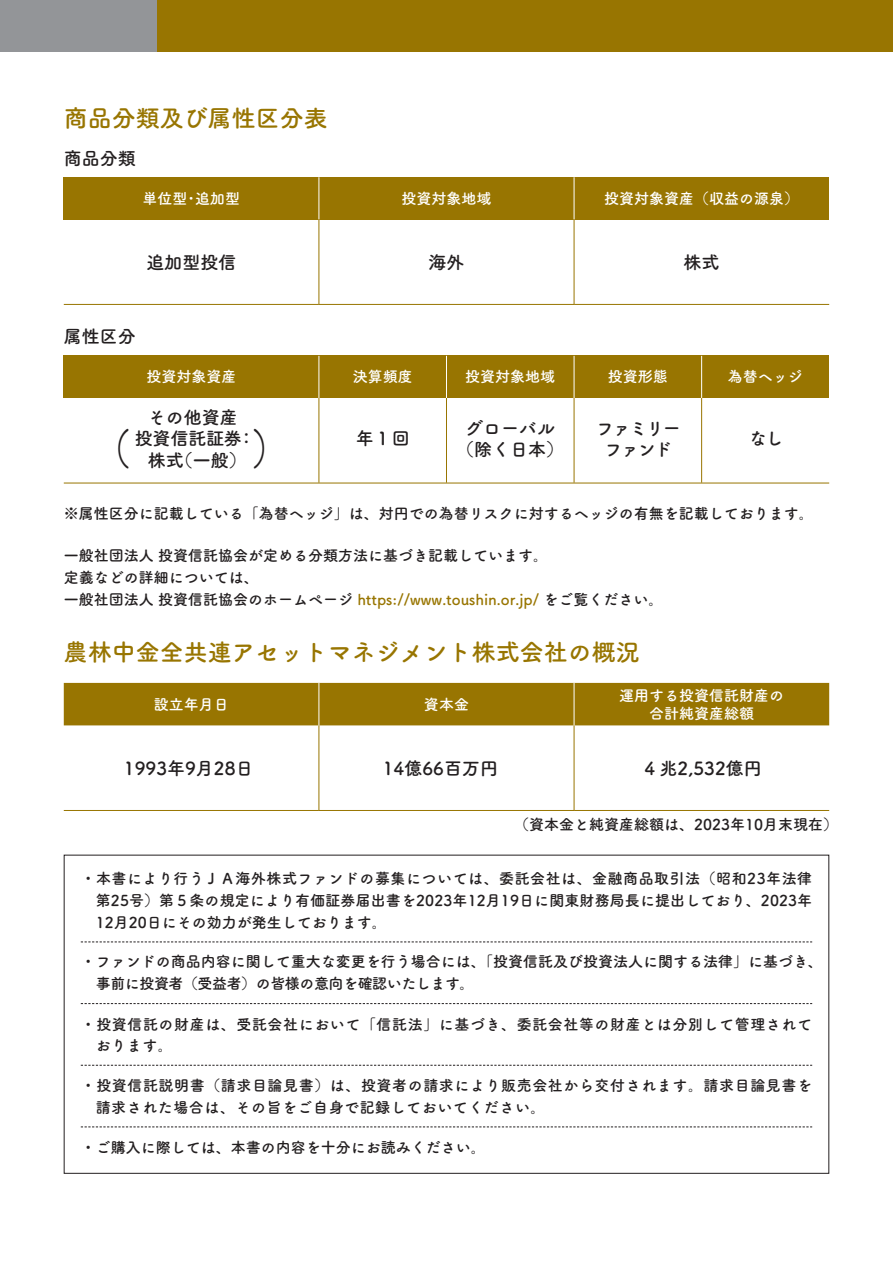
<style>
.page{position:relative;width:893px;height:1263px;background:#fff}
.page>*{position:absolute;margin:0;border:0;box-sizing:border-box;transform-origin:0 0}
.t1{font:43.05px "Tsuku A Rd Gothic Std B";color:#231f20;scale:.75 1}
.t2{font:24px "Tsuku A Rd Gothic Std B";color:#987501}
.t3{font:18px/21.6px "Tsuku A Rd Gothic Std B";color:#231f20;text-align:center}
.t4{font:18px/21.6px "Tsuku A Rd Gothic Std B";letter-spacing:-.075em;color:#231f20;text-align:center}
.t5{font:15px/21.8px "Tsuku A Rd Gothic Std B";color:#231f20}
.t6{font:15px/21.8px "Tsuku A Rd Gothic Std B";letter-spacing:.04em;color:#231f20}
.t7{font:15px/18px "Tsuku A Rd Gothic Std B";color:#fff;text-align:center}
.s1{color:#987501}
</style>
<div class="page">
<div style="left:0;top:0;width:157px;height:51px;background:#939598"></div>
<div style="left:157px;top:0;width:736px;height:51px;background:#987501"></div>
<div style="left:64px;top:177px;width:765px;height:42px;background:#987501"></div>
<hr style="left:319px;top:219px;width:1px;height:85px;background:#987501">
<hr style="left:64px;top:304px;width:255px;height:1px;background:#987501">
<hr style="left:319px;top:304px;width:255px;height:1px;background:#987501">
<hr style="left:574px;top:304px;width:255px;height:1px;background:#987501">
<hr style="left:319px;top:177px;width:1px;height:42px;background:#fff">
<hr style="left:574px;top:219px;width:1px;height:85px;background:#987501">
<hr style="left:574px;top:177px;width:1px;height:42px;background:#fff">
<div style="left:64px;top:683px;width:765px;height:42px;background:#987501"></div>
<hr style="left:319px;top:725px;width:1px;height:85px;background:#987501">
<hr style="left:574px;top:725px;width:1px;height:85px;background:#987501">
<hr style="left:64px;top:810px;width:255px;height:1px;background:#987501">
<hr style="left:319px;top:810px;width:255px;height:1px;background:#987501">
<hr style="left:574px;top:810px;width:255px;height:1px;background:#987501">
<hr style="left:319px;top:683px;width:1px;height:42px;background:#fff">
<hr style="left:574px;top:683px;width:1px;height:42px;background:#fff">
<div style="left:64px;top:355px;width:765px;height:43px;background:#987501"></div>
<hr style="left:64px;top:483px;width:765px;height:1px;background:#987501">
<svg style="left:81px;top:941px;width:731px;height:1px"></svg>
<svg style="left:81px;top:1003px;width:731px;height:1px"></svg>
<svg style="left:81px;top:1065px;width:731px;height:1px"></svg>
<svg style="left:81px;top:1126px;width:731px;height:1px"></svg>
<hr style="left:319px;top:398px;width:1px;height:85px;background:#987501">
<hr style="left:319px;top:356px;width:1px;height:42px;background:#fff">
<hr style="left:446px;top:398px;width:1px;height:85px;background:#987501">
<hr style="left:446px;top:356px;width:1px;height:42px;background:#fff">
<hr style="left:574px;top:398px;width:1px;height:85px;background:#987501">
<hr style="left:574px;top:356px;width:1px;height:42px;background:#fff">
<hr style="left:701px;top:398px;width:1px;height:85px;background:#987501">
<hr style="left:701px;top:356px;width:1px;height:42px;background:#fff">
<h2 class="t2" style="left:64px;top:100px;width:265px">商品分類及び属性区分表</h2>
<p class="t3" style="left:64px;top:146px;width:73px">商品分類</p>
<p class="t7" style="left:143px;top:188px;width:99px">単位型･追加型</p>
<p class="t7" style="left:401px;top:188px;width:91px">投資対象地域</p>
<p class="t3" style="left:146px;top:250px;width:91px">追加型投信</p>
<p class="t3" style="left:428px;top:250px;width:37px">海外</p>
<p class="t7" style="left:604px;top:188px;width:196px">投資対象資産（収益の源泉）</p>
<p class="t3" style="left:684px;top:250px;width:37px">株式</p>
<p class="t3" style="left:64px;top:325px;width:73px">属性区分</p>
<p class="t7" style="left:146px;top:367px;width:92px">投資対象資産</p>
<p class="t7" style="left:353px;top:367px;width:61px">決算頻度</p>
<p class="t7" style="left:465px;top:367px;width:91px">投資対象地域</p>
<p class="t7" style="left:608px;top:367px;width:61px">投資形態</p>
<p class="t7" style="left:728px;top:367px;width:76px">為替ヘッジ</p>
<p class="t3" style="left:135px;top:405px;width:122px">その他資産<br>投資信託証券：</p>
<h1 class="t1" style="left:98px;top:415px;width:45px">（</h1>
<h1 class="t1" style="left:252px;top:415px;width:45px">）</h1>
<p class="t3" style="left:148px;top:448px;width:100px">株式（一般）</p>
<p class="t3" style="left:356px;top:427px;width:56px">年１回</p>
<p class="t3" style="left:456px;top:416px;width:109px">グローバル（除く日本）</p>
<p class="t4" style="left:596px;top:416px;width:86px">ファミリーファンド</p>
<p class="t3" style="left:749px;top:427px;width:36px">なし</p>
<p class="t5" style="left:64px;top:502px;width:752px">※属性区分に記載している「為替ヘッジ」は、対円での為替リスクに対するヘッジの有無を記載しております。</p>
<p class="t5" style="left:64px;top:544px;width:601px">一般社団法人 投資信託協会が定める分類方法に基づき記載しています。<br>定義などの詳細については、<br>一般社団法人 投資信託協会のホームページ <span class="s1">https://www.toushin.or.jp/</span> をご覧ください。</p>
<h2 class="t2" style="left:64px;top:633px;width:577px">農林中金全共連アセットマネジメント株式会社の概況</h2>
<p class="t7" style="left:154px;top:694px;width:77px">設立年月日</p>
<p class="t7" style="left:424px;top:694px;width:46px">資本金</p>
<p class="t7" style="left:619px;top:685px;width:166px">運用する投資信託財産の合計純資産総額</p>
<p class="t3" style="left:124px;top:756px;width:131px">1993年9月28日</p>
<p class="t3" style="left:383px;top:756px;width:117px">14億66百万円</p>
<p class="t3" style="left:641px;top:756px;width:122px">４兆2,532億円</p>
<p class="t5" style="left:514px;top:813px;width:325px">（資本金と純資産総額は、2023年10月末現在）</p>
<p class="t5" style="left:96px;top:867px;width:718px;text-align:justify;text-indent:-15px">・本書により行うＪＡ海外株式ファンドの募集については、委託会社は、金融商品取引法（昭和23年法律第25号）第５条の規定により有価証券届出書を2023年12月19日に関東財務局長に提出しており、2023年12月20日にその効力が発生しております。</p>
<p class="t5" style="left:96px;top:950px;width:728px;text-indent:-15px">・ファンドの商品内容に関して重大な変更を行う場合には、「投資信託及び投資法人に関する法律」に基づき、事前に投資者（受益者）の皆様の意向を確認いたします。</p>
<p class="t6" style="left:96px;top:1012px;width:718px;text-indent:-15px">・投資信託の財産は、受託会社において「信託法」に基づき、委託会社等の財産とは分別して管理されております。</p>
<p class="t6" style="left:96px;top:1074px;width:718px;text-indent:-15px">・投資信託説明書（請求目論見書）は、投資者の請求により販売会社から交付されます。請求目論見書を請求された場合は、その旨をご自身で記録しておいてください。</p>
<p class="t5" style="left:81px;top:1135px;width:406px">・ご購入に際しては、本書の内容を十分にお読みください。</p>
</div>
